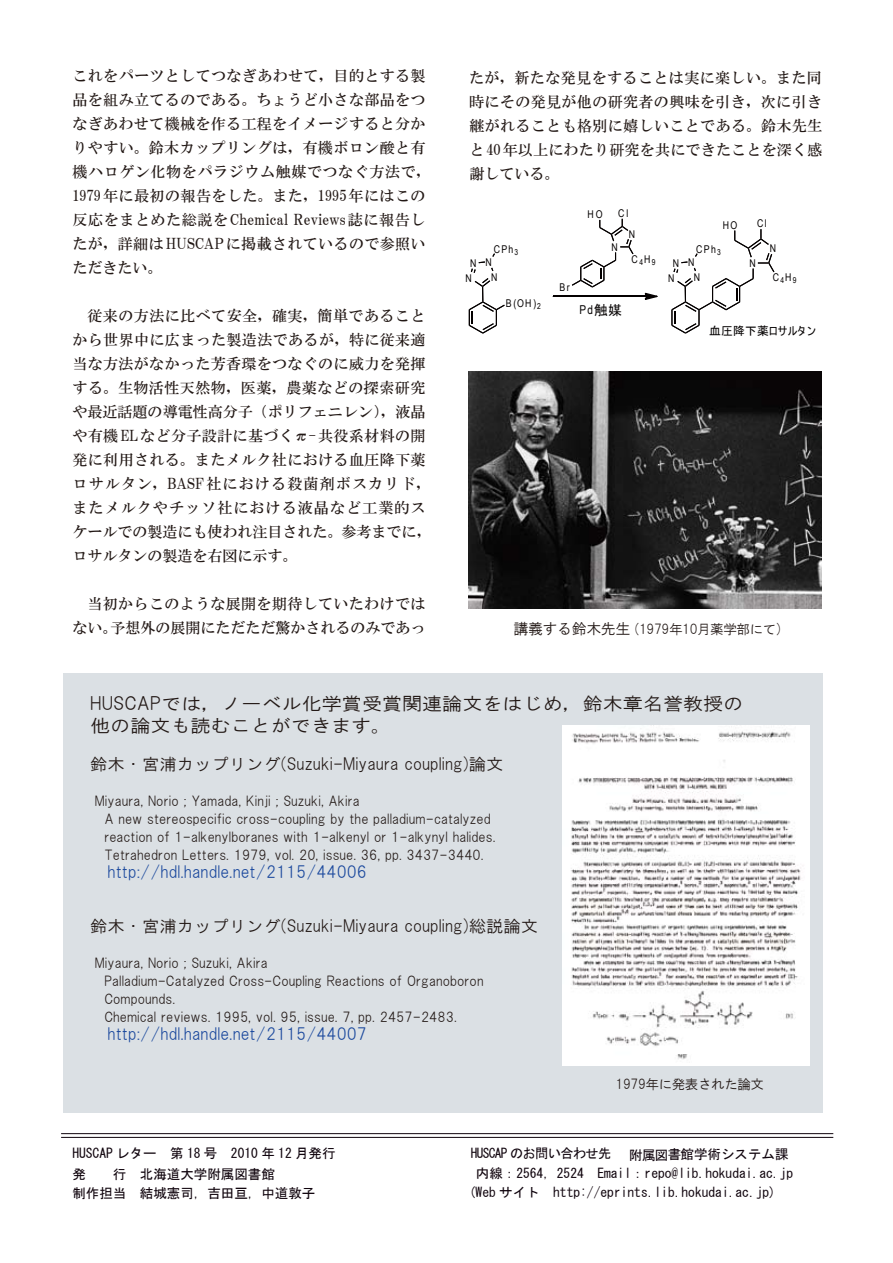
<style>
.page{position:relative;width:893px;height:1263px;background:#fff}
.page>*{position:absolute;margin:0;border:0;box-sizing:border-box;transform-origin:0 0}
.t1{font:18px/21.6px "HGS Gothic M";color:#221815;scale:1.11 1}
.t2{font:16.5px "HGS Gothic M";color:#221815;scale:1.05 1}
.t3{font:16.5px "HGS Gothic M";color:#1a489d;scale:1.05 1}
.t4{font:15px/24px "HGS Mincho B";letter-spacing:.025em;color:#221815}
.t5{font:13.5px/18px "HGS Gothic M";color:#221815;scale:1.05 1}
.t6{font:13.5px/21px "MS Gothic";color:#10040d}
.t7{font:13.5px "HGS Gothic M";letter-spacing:-.025em;color:#221815}
.t8{font:13.35px/18.3px "MS Gothic";color:#10040d}
.t9{font:13.35px "MS Gothic";letter-spacing:-.05em;color:#10040d}
.t10{font:12.15px "Arial Narrow";color:#040000}
.t11{font:11.7px "MS UI Gothic";letter-spacing:.015em;color:#040000}
.t12{font:10.65px/15.6px "Arial Narrow";letter-spacing:.12em;color:#040000}
.s1{font-family:"MS UI Gothic";font-size:13.8px}
.s2{font-size:15px}
</style>
<div class="page">
<div style="left:63px;top:673px;width:760px;height:439px;background:#dbe0e4"></div>
<svg style="left:469px;top:253px;width:36px;height:81px"></svg>
<svg style="left:671px;top:229px;width:103px;height:105px"></svg>
<hr style="left:553px;top:296px;width:94px;height:1px;background:#040000">
<svg style="left:644px;top:293px;width:14px;height:7px"></svg>
<svg style="left:572px;top:219px;width:61px;height:69px"></svg>
<img style="left:563px;top:726px;width:246px;height:340px">
<img style="left:468px;top:371px;width:354px;height:238px">
<p class="t4" style="left:73px;top:64px;width:360px">これをパーツとしてつなぎあわせて，目的とする製品を組み立てるのである。ちょうど小さな部品をつなぎあわせて機械を作る工程をイメージすると分かりやすい。鈴木カップリングは，有機ボロン酸と有機ハロゲン化物をパラジウム触媒でつなぐ方法で，<br>1979年に最初の報告をした。また，1995年にはこの反応をまとめた総説をChemical Reviews誌に報告したが，詳細はHUSCAPに掲載されているので参照いただきたい。</p>
<p class="t4" style="left:73px;top:304px;width:360px">　従来の方法に比べて安全，確実，簡単であることから世界中に広まった製造法であるが，特に従来適当な方法がなかった芳香環をつなぐのに威力を発揮する。生物活性天然物，医薬，農薬などの探索研究や最近話題の導電性高分子（ポリフェニレン），液晶や有機ELなど分子設計に基づくπ-共役系材料の開発に利用される。またメルク社における血圧降下薬ロサルタン，BASF社における殺菌剤ボスカリド，またメルクやチッソ社における液晶など工業的スケールでの製造にも使われ注目された。参考までに，ロサルタンの製造を右図に示す。</p>
<p class="t4" style="left:73px;top:592px;width:354px">　当初からこのような展開を期待していたわけではない。予想外の展開にただただ驚かされるのみであっ</p>
<p class="t4" style="left:469px;top:66px;width:355px;text-align:justify">たが，新たな発見をすることは実に楽しい。また同時にその発見が他の研究者の興味を引き，次に引き継がれることも格別に嬉しいことである。鈴木先生と40年以上にわたり研究を共にできたことを深く感謝している。</p>
<p class="t12" style="left:588px;top:206px;width:17px">HO</p>
<p class="t12" style="left:618px;top:205px;width:12px">Cl</p>
<p class="t12" style="left:629px;top:226px;width:8px">N</p>
<p class="t12" style="left:723px;top:217px;width:16px">HO</p>
<p class="t12" style="left:757px;top:215px;width:11px">Cl</p>
<p class="t12" style="left:494px;top:241px;width:26px">CPh<sub>3</sub></p>
<p class="t12" style="left:466px;top:254px;width:28px;text-indent:5px">N N<br>N</p>
<p class="t12" style="left:491px;top:269px;width:8px">N</p>
<p class="t12" style="left:559px;top:279px;width:12px">Br</p>
<p class="t12" style="left:612px;top:239px;width:8px">N</p>
<p class="t12" style="left:631px;top:251px;width:26px">C<sub>4</sub>H<sub>9</sub></p>
<p class="t12" style="left:696px;top:241px;width:26px">CPh<sub>3</sub></p>
<p class="t12" style="left:668px;top:254px;width:28px;text-indent:5px">N N<br>N</p>
<p class="t12" style="left:694px;top:269px;width:8px">N</p>
<p class="t12" style="left:749px;top:255px;width:8px">N</p>
<p class="t12" style="left:770px;top:240px;width:8px">N</p>
<p class="t12" style="left:773px;top:269px;width:25px">C<sub>4</sub>H<sub>9</sub></p>
<p class="t12" style="left:506px;top:295px;width:36px">B(OH)<sub>2</sub></p>
<p class="t10" style="left:579px;top:301px;width:44px">Pd<span class="s1">触媒</span></p>
<p class="t11" style="left:709px;top:325px;width:108px">血圧降下薬ロサルタン</p>
<p class="t7" style="left:513px;top:623px;width:269px"><span class="s2">講義する鈴木先生</span> (1979年10月薬学部にて)</p>
<p class="t1" style="left:90px;top:693px;width:590px">HUSCAPでは，ノーベル化学賞受賞関連論文をはじめ，鈴木章名誉教授の他の論文も読むことができます。</p>
<p class="t2" style="left:90px;top:755px;width:395px">鈴木・宮浦カップリング(Suzuki-Miyaura coupling)論文</p>
<p class="t5" style="left:104px;top:792px;width:374px;text-indent:-9px">Miyaura, Norio ; Yamada, Kinji ; Suzuki, Akira<br>A new stereospecific cross-coupling by the palladium-catalyzed reaction of 1-alkenylboranes with 1-alkenyl or 1-alkynyl halides.<br>Tetrahedron Letters. 1979, vol. 20, issue. 36, pp. 3437-3440.</p>
<p class="t3" style="left:107px;top:863px;width:249px">http://hdl.handle.net/2115/44006</p>
<p class="t2" style="left:90px;top:917px;width:428px">鈴木・宮浦カップリング(Suzuki-Miyaura coupling)総説論文</p>
<p class="t5" style="left:104px;top:954px;width:363px;text-indent:-9px">Miyaura, Norio ; Suzuki, Akira<br>Palladium-Catalyzed Cross-Coupling Reactions of Organoboron Compounds.<br>Chemical reviews. 1995, vol. 95, issue. 7, pp. 2457-2483.</p>
<p class="t3" style="left:107px;top:1025px;width:249px">http://hdl.handle.net/2115/44007</p>
<p class="t6" style="left:72px;top:1142px;width:265px">HUSCAP レター　第 18 号　2010 年 12 月発行発　　行　北海道大学附属図書館</p>
<p class="t6" style="left:72px;top:1183px;width:245px">制作担当　結城憲司，吉田亘，中道敦子</p>
<p class="t7" style="left:616px;top:1077px;width:150px">1979年に発表された論文</p>
<p class="t9" style="left:471px;top:1147px;width:142px">HUSCAP のお問い合わせ先</p>
<p class="t8" style="left:476px;top:1145px;width:319px;text-indent:153px">附属図書館学術システム課内線：2564, 2524 Email：repo@lib.hokudai.ac.jp</p>
<p class="t8" style="left:469px;top:1183px;width:309px">(Web サイト　http://eprints.lib.hokudai.ac.jp)</p>
</div>
